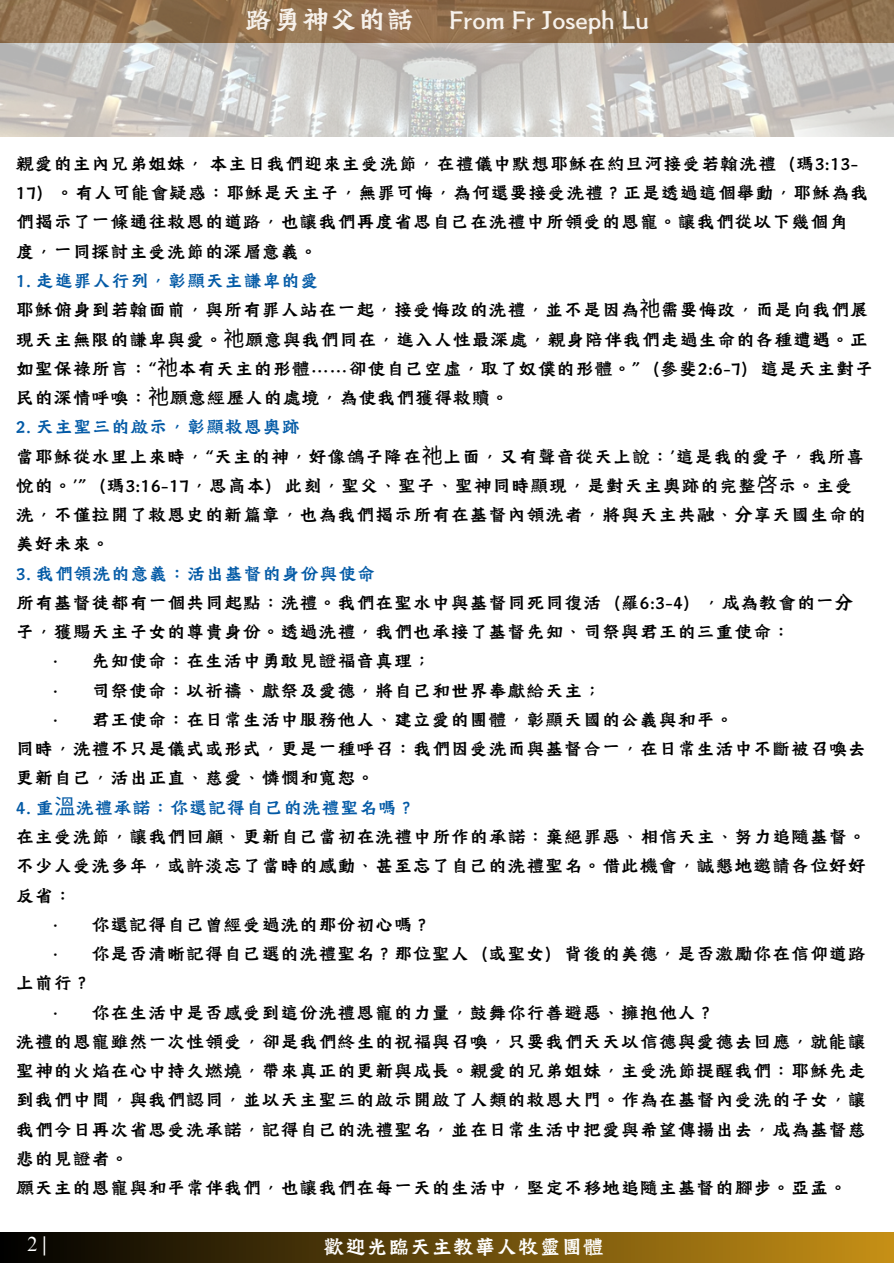
<style>
.page{position:relative;width:894px;height:1264px;background:#fff}
.page>*{position:absolute;margin:0;border:0;box-sizing:border-box;transform-origin:0 0}
.t1{font:31.5px "Canva Tide Kaplan HK";color:#f7f2ec}
.t2{font:24px "Canva Tide Kaplan HK";color:#fff}
.t3{font:21px/29.2px "Canva Tide Kaplan HK";color:#000}
.t4{font:21px "Canva Tide Kaplan HK";color:#035aa6}
.t5{font:20.4px "Times NRMT Pro";color:#fff}
.s1{font-family:"Noto Sans CJ Ksc"}
</style>
<div class="page">
<div style="left:0;top:1232px;width:893px;height:30px;background:linear-gradient(to right,#000,#c69016)"></div>
<img style="left:0;top:0;width:893px;height:136px">
<p class="t1" style="left:244px;top:2px;width:406px">路勇神父的話 From Fr Joseph Lu</p>
<p class="t3" style="left:16px;top:148px;width:854px">親愛的主內兄弟姐妹，本主日我們迎來主受洗節，在禮儀中默想耶穌在約旦河接受若翰洗禮（瑪3:13- 17）。有人可能會疑惑：耶穌是天主子，無罪可悔，為何還要接受洗禮？正是透過這個舉動，耶穌為我們揭示了一條通往救恩的道路，也讓我們再度省思自己在洗禮中所領受的恩寵。讓我們從以下幾個角度，一同探討主受洗節的深層意義。</p>
<h1 class="t4" style="left:16px;top:268px;width:305px">1. 走進罪人行列，彰顯天主謙卑的愛</h1>
<p class="t3" style="left:16px;top:294px;width:859px">耶穌俯身到若翰面前，與所有罪人站在一起，接受悔改的洗禮，並不是因為<span class="s1">祂</span>需要悔改，而是向我們展現天主無限的謙卑與愛。<span class="s1">祂</span>願意與我們同在，進入人性最深處，親身陪伴我們走過生命的各種遭遇。正如聖保祿所言：“<span class="s1">祂</span>本有天主的形體……卻使自己空虛，取了奴僕的形體。”（參斐2:6-7）這是天主對子民的深情呼喚：<span class="s1">祂</span>願意經歷人的處境，為使我們獲得救贖。</p>
<p class="t4" style="left:16px;top:415px;width:286px">2. 天主聖三的啟示，彰顯救恩奧跡</p>
<p class="t3" style="left:16px;top:441px;width:852px">當耶穌從水里上來時，“天主的神，好像鴿子降在<span class="s1">祂</span>上面，又有聲音從天上說：’這是我的愛子，我所喜悅的。’”（瑪3:16-17，思高本）此刻，聖父、聖子、聖神同時顯現，是對天主奧跡的完整<span class="s1">啓</span>示。主受洗，不僅拉開了救恩史的新篇章，也為我們揭示所有在基督內領洗者，將與天主共融、分享天國生命的美好未來。</p>
<p class="t4" style="left:16px;top:561px;width:361px">3. 我們領洗的意義：活出基督的身份與使命</p>
<p class="t3" style="left:16px;top:587px;width:839px">所有基督徒都有一個共同起點：洗禮。我們在聖水中與基督同死同復活（羅6:3-4），成為教會的一分子，獲賜天主子女的尊貴身份。透過洗禮，我們也承接了基督先知、司祭與君王的三重使命：</p>
<p class="t3" style="left:53px;top:645px;width:380px">· 先知使命：在生活中勇敢見證福音真理；</p>
<p class="t3" style="left:53px;top:675px;width:550px">· 司祭使命：以祈禱、獻祭及愛德，將自己和世界奉獻給天主；</p>
<p class="t3" style="left:53px;top:704px;width:682px">· 君王使命：在日常生活中服務他人、建立愛的團體，彰顯天國的公義與和平。</p>
<p class="t3" style="left:16px;top:733px;width:852px">同時，洗禮不只是儀式或形式，更是一種呼召：我們因受洗而與基督合一，在日常生活中不斷被召喚去更新自己，活出正直、慈愛、憐憫和寬恕。</p>
<p class="t4" style="left:16px;top:795px;width:401px">4. 重<span class="s1">溫</span>洗禮承諾：你還記得自己的洗禮聖名嗎？</p>
<p class="t3" style="left:16px;top:821px;width:852px;text-align:justify">在主受洗節，讓我們回顧、更新自己當初在洗禮中所作的承諾：棄絕罪惡、相信天主、努力追隨基督。不少人受洗多年，或許淡忘了當時的感動、甚至忘了自己的洗禮聖名。借此機會，誠懇地邀請各位好好反省：</p>
<p class="t3" style="left:53px;top:909px;width:380px">· 你還記得自己曾經受過洗的那份初心嗎？</p>
<p class="t3" style="left:16px;top:938px;width:851px;text-indent:37px">· 你是否清晰記得自己選的洗禮聖名？那位聖人（或聖女）背後的美德，是否激勵你在信仰道路上前行？</p>
<p class="t3" style="left:53px;top:996px;width:663px">· 你在生活中是否感受到這份洗禮恩寵的力量，鼓舞你行善避惡、擁抱他人？</p>
<p class="t3" style="left:16px;top:1026px;width:852px;text-align:justify">洗禮的恩寵雖然一次性領受，卻是我們終生的祝福與召喚，只要我們天天以信德與愛德去回應，就能讓聖神的火焰在心中持久燃燒，帶來真正的更新與成長。親愛的兄弟姐妹，主受洗節提醒我們：耶穌先走到我們中間，與我們認同，並以天主聖三的啟示開啟了人類的救恩大門。作為在基督內受洗的子女，讓我們今日再次省思受洗承諾，記得自己的洗禮聖名，並在日常生活中把愛與希望傳揚出去，成為基督慈悲的見證者。</p>
<p class="t3" style="left:16px;top:1172px;width:833px">願天主的恩寵與和平常伴我們，也讓我們在每一天的生活中，堅定不移地追隨主基督的腳步。亞孟。</p>
<p class="t5" style="left:27px;top:1236px;width:21px">2|</p>
<p class="t2" style="left:323px;top:1232px;width:282px">歡迎光臨天主教華人牧靈團體</p>
</div>
